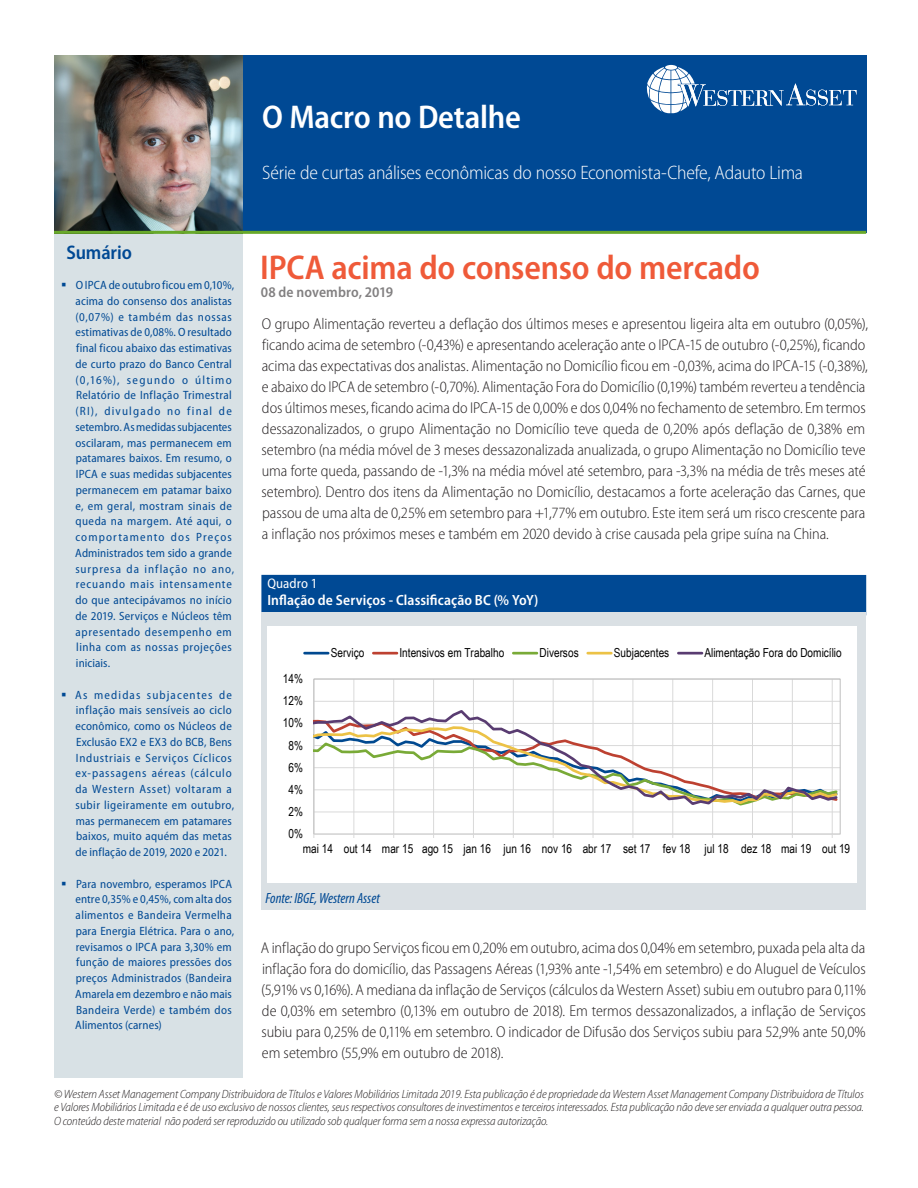
<style>
.page{position:relative;width:918px;height:1188px;background:#fff}
.page>*{position:absolute;margin:0;border:0;box-sizing:border-box;transform-origin:0 0}
.t1{font:600 semi-condensed 34.5px "Myriad Pro";letter-spacing:-.005em;color:#ef5a39}
.Body_Text{font:600 semi-condensed 33px "Myriad Pro";letter-spacing:-.005em;color:#fff}
.t2{font:600 semi-condensed 19.65px "Myriad Pro";letter-spacing:-.005em;color:#004994}
.Body_Text-2{font:300 semi-condensed 19.5px "Myriad Pro";letter-spacing:-.01em;color:#fff}
.Body_Text-3{font:300 semi-condensed 15.75px/21px "Myriad Pro";letter-spacing:-.005em;color:#231f20}
.t3{font:600 semi-condensed 14.85px "Myriad Pro";letter-spacing:.005em;color:#fff}
.t4{font:italic condensed 14.85px "Myriad Pro";letter-spacing:-.005em;color:#004994}
.t5{font:600 semi-condensed 14.85px "Myriad Pro";letter-spacing:.005em;color:#828081}
.t6{font:semi-condensed 13.95px "Myriad Pro";letter-spacing:.005em;color:#fff}
.t7{font:12.45px "Arial Narrow";color:#000}
.t8{font:semi-condensed 12px/15.8px "Myriad Pro";letter-spacing:.02em;color:#004994}
.t9{font:italic 300 semi-condensed 12px/13.5px "Myriad Pro";letter-spacing:-.01em;color:#231f20;text-align:justify}
</style>
<div class="page">
<div style="left:54px;top:55px;width:812px;height:177px;background:#004994"></div>
<img style="left:54px;top:55px;width:189px;height:176px">
<div style="left:54px;top:234px;width:189px;height:844px;background:#d8e1e5"></div>
<hr style="left:54px;top:231px;width:812px;height:3px;background:#68a92a">
<div style="left:665px;top:65px;width:12px;height:5px;background:#fff;border-radius:50%"></div>
<svg style="left:646px;top:67px;width:210px;height:46px"></svg>
<div style="left:261px;top:575px;width:605px;height:40px;background:#004994"></div>
<div style="left:261px;top:612px;width:605px;height:298px;background:#dae0e4"></div>
<div style="left:267px;top:627px;width:589px;height:256px;background:#fff"></div>
<hr style="left:314px;top:812px;width:526px;height:1px;background:#d9d9d9">
<hr style="left:353px;top:679px;width:1px;height:155px;background:#d9d9d9">
<hr style="left:393px;top:679px;width:1px;height:155px;background:#d9d9d9">
<hr style="left:433px;top:679px;width:1px;height:155px;background:#d9d9d9">
<hr style="left:473px;top:679px;width:1px;height:155px;background:#d9d9d9">
<hr style="left:513px;top:679px;width:1px;height:155px;background:#d9d9d9">
<hr style="left:553px;top:679px;width:1px;height:155px;background:#d9d9d9">
<hr style="left:593px;top:679px;width:1px;height:155px;background:#d9d9d9">
<hr style="left:632px;top:679px;width:1px;height:155px;background:#d9d9d9">
<hr style="left:672px;top:679px;width:1px;height:155px;background:#d9d9d9">
<hr style="left:712px;top:679px;width:1px;height:155px;background:#d9d9d9">
<hr style="left:752px;top:679px;width:1px;height:155px;background:#d9d9d9">
<hr style="left:792px;top:679px;width:1px;height:155px;background:#d9d9d9">
<hr style="left:832px;top:679px;width:1px;height:155px;background:#d9d9d9">
<div style="left:313px;top:679px;width:528px;height:156px;border:1px solid #bfbfbf"></div>
<hr style="left:314px;top:834px;width:526px;height:1px;background:#d9d9d9">
<svg style="left:314px;top:690px;width:525px;height:117px"></svg>
<hr style="left:305px;top:652px;width:23px;height:3px;background:#004990">
<hr style="left:373px;top:652px;width:24px;height:3px;background:#bd4131">
<hr style="left:513px;top:652px;width:24px;height:3px;background:#79aa37">
<hr style="left:588px;top:652px;width:23px;height:3px;background:#ecc246">
<hr style="left:678px;top:652px;width:24px;height:3px;background:#593c71">
<p class="t2" style="left:66px;top:241px;width:67px">Sumário</p>
<p class="t8" style="left:75px;top:278px;width:160px">O IPCA de outubro ficou em 0,10%, acima do consenso dos analistas (0,07%) e também das nossas estimativas de 0,08%. O resultado final ficou abaixo das estimativas de curto prazo do Banco Central (0,16%), segundo o último<br>Relatório de Inflação Trimestral (RI), divulgado no final de setembro. As medidas subjacentes oscilaram, mas permanecem em patamares baixos. Em resumo, o<br>IPCA e suas medidas subjacentes permanecem em patamar baixo e, em geral, mostram sinais de queda na margem. Até aqui, o comportamento dos Preços<br>Administrados tem sido a grande surpresa da inflação no ano, recuando mais intensamente do que antecipávamos no início de 2019. Serviços e Núcleos têm apresentado desempenho em linha com as nossas projeções iniciais.</p>
<p class="t8" style="left:75px;top:687px;width:160px">As medidas subjacentes de inflação mais sensíveis ao ciclo econômico, como os Núcleos de<br>Exclusão EX2 e EX3 do BCB, Bens<br>Industriais e Serviços Cíclicos ex-passagens aéreas (cálculo da Western Asset) voltaram a subir ligeiramente em outubro, mas permanecem em patamares baixos, muito aquém das metas de inflação de 2019, 2020 e 2021.</p>
<p class="t8" style="left:75px;top:876px;width:161px">Para novembro, esperamos IPCA entre 0,35% e 0,45%, com alta dos alimentos e Bandeira Vermelha para Energia Elétrica. Para o ano, revisamos o IPCA para 3,30% em função de maiores pressões dos preços Administrados (Bandeira<br>Amarela em dezembro e não mais<br>Bandeira Verde) e também dos<br>Alimentos (carnes)</p>
<p class="Body_Text" style="left:262px;top:99px;width:260px">O Macro no Detalhe</p>
<p class="Body_Text-2" style="left:262px;top:162px;width:542px">Série de curtas análises econômicas do nosso Economista-Chefe, Adauto Lima</p>
<p class="t1" style="left:260px;top:248px;width:501px">IPCA acima do consenso do mercado</p>
<p class="t5" style="left:261px;top:284px;width:134px">08 de novembro, 2019</p>
<p class="Body_Text-3" style="left:262px;top:314px;width:608px">O grupo Alimentação reverteu a deflação dos últimos meses e apresentou ligeira alta em outubro (0,05%), ficando acima de setembro (-0,43%) e apresentando aceleração ante o IPCA-15 de outubro (-0,25%), ficando acima das expectativas dos analistas. Alimentação no Domicílio ficou em -0,03%, acima do IPCA-15 (-0,38%), e abaixo do IPCA de setembro (-0,70%). Alimentação Fora do Domicílio (0,19%) também reverteu a tendência dos últimos meses, ficando acima do IPCA-15 de 0,00% e dos 0,04% no fechamento de setembro. Em termos dessazonalizados, o grupo Alimentação no Domicílio teve queda de 0,20% após deflação de 0,38% em setembro (na média móvel de 3 meses dessazonalizada anualizada, o grupo Alimentação no Domicílio teve uma forte queda, passando de -1,3% na média móvel até setembro, para -3,3% na média de três meses até setembro). Dentro dos itens da Alimentação no Domicílio, destacamos a forte aceleração das Carnes, que passou de uma alta de 0,25% em setembro para +1,77% em outubro. Este item será um risco crescente para a inflação nos próximos meses e também em 2020 devido à crise causada pela gripe suína na China.</p>
<p class="t6" style="left:267px;top:576px;width:52px">Quadro 1</p>
<p class="t3" style="left:267px;top:591px;width:273px">Inflação de Serviços - Classificação BC (% YoY)</p>
<p class="t7" style="left:283px;top:670px;width:22px">14%</p>
<p class="t7" style="left:283px;top:692px;width:22px">12%</p>
<p class="t7" style="left:283px;top:714px;width:22px">10%</p>
<p class="t7" style="left:289px;top:736px;width:16px">8%</p>
<p class="t7" style="left:289px;top:758px;width:16px">6%</p>
<p class="t7" style="left:289px;top:780px;width:16px">4%</p>
<p class="t7" style="left:289px;top:802px;width:16px">2%</p>
<p class="t7" style="left:289px;top:825px;width:16px">0%</p>
<p class="t7" style="left:331px;top:644px;width:35px">Serviço</p>
<p class="t7" style="left:399px;top:644px;width:106px">Intensivos em Trabalho</p>
<p class="t7" style="left:539px;top:644px;width:41px">Diversos</p>
<p class="t7" style="left:614px;top:644px;width:57px">Subjacentes</p>
<p class="t7" style="left:704px;top:644px;width:139px">Alimentação Fora do Domicílio</p>
<p class="t7" style="left:303px;top:840px;width:549px">mai 14 out 14 mar 15 ago 15 jan 16 jun 16 nov 16 abr 17 set 17 fev 18 jul 18 dez 18 mai 19 out 19</p>
<p class="t4" style="left:266px;top:891px;width:116px">Fonte: IBGE, Western Asset</p>
<p class="Body_Text-3" style="left:261px;top:938px;width:606px;text-align:justify">A inflação do grupo Serviços ficou em 0,20% em outubro, acima dos 0,04% em setembro, puxada pela alta da inflação fora do domicílio, das Passagens Aéreas (1,93% ante -1,54% em setembro) e do Aluguel de Veículos (5,91% vs 0,16%). A mediana da inflação de Serviços (cálculos da Western Asset) subiu em outubro para 0,11% de 0,03% em setembro (0,13% em outubro de 2018). Em termos dessazonalizados, a inflação de Serviços subiu para 0,25% de 0,11% em setembro. O indicador de Difusão dos Serviços subiu para 52,9% ante 50,0% em setembro (55,9% em outubro de 2018).</p>
<p class="t9" style="left:54px;top:1087px;width:811px">© Western Asset Management Company Distribuidora de Títulos e Valores Mobiliários Limitada 2019. Esta publicação é de propriedade da Western Asset Management Company Distribuidora de Títulos e Valores Mobiliários Limitada e é de uso exclusivo de nossos clientes, seus respectivos consultores de investimentos e terceiros interessados. Esta publicação não deve ser enviada a qualquer outra pessoa.<br>O conteúdo deste material não poderá ser reproduzido ou utilizado sob qualquer forma sem a nossa expressa autorização.</p>
</div>
